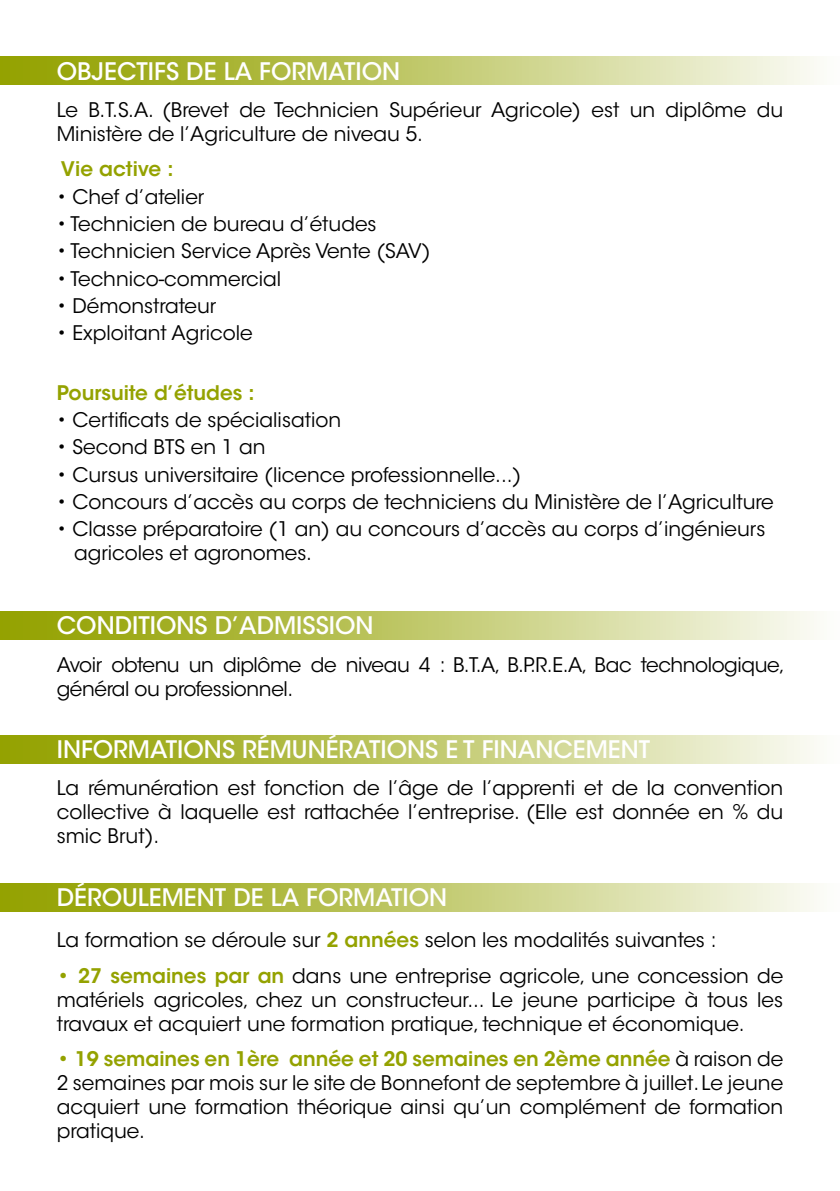
<style>
.page{position:relative;width:840px;height:1191px;background:#fff}
.page>*{position:absolute;margin:0;border:0;box-sizing:border-box;transform-origin:0 0}
.t1{font:500 24px "ITC Avant Garde Std";color:#fff}
.t2{font:20px/24px "ITC Avant Garde Std";color:#000;text-align:justify}
.t3{font:20px/24px "ITC Avant Garde Std";letter-spacing:-.02em;color:#000}
.t4{font:600 20px "ITC Avant Garde Std";color:#94a200}
.s1{font-weight:600;color:#94a200}
</style>
<div class="page">
<div style="left:0;top:57px;width:839px;height:28px;background:linear-gradient(to right,#8d9c00,#f9faf1)"></div>
<div style="left:0;top:611px;width:839px;height:29px;background:linear-gradient(to right,#8d9c00,#f9faf1)"></div>
<div style="left:0;top:883px;width:839px;height:28px;background:linear-gradient(to right,#8d9c00,#f9faf1)"></div>
<div style="left:0;top:735px;width:839px;height:28px;background:linear-gradient(to right,#8d9c00,#f9faf1)"></div>
<p class="t1" style="left:57px;top:56px;width:345px">OBJECTIFS DE LA FORMATION</p>
<p class="t2" style="left:57px;top:98px;width:727px">Le B.T.S.A. (Brevet de Technicien Supérieur Agricole) est un diplôme du<br>Ministère de l’Agriculture de niveau 5.</p>
<p class="t4" style="left:61px;top:156px;width:114px">Vie active :</p>
<p class="t2" style="left:57px;top:185px;width:149px">• Chef d’atelier</p>
<p class="t2" style="left:57px;top:212px;width:321px">• Technicien de bureau d’études</p>
<p class="t2" style="left:57px;top:239px;width:375px">• Technicien Service Après Vente (SAV)</p>
<p class="t2" style="left:57px;top:267px;width:226px">• Technico-commercial</p>
<p class="t2" style="left:57px;top:294px;width:161px">• Démonstrateur</p>
<p class="t2" style="left:57px;top:321px;width:197px">• Exploitant Agricole</p>
<p class="t4" style="left:57px;top:380px;width:199px">Poursuite d’études :</p>
<p class="t2" style="left:57px;top:408px;width:286px">• Certificats de spécialisation</p>
<p class="t2" style="left:57px;top:435px;width:210px">• Second BTS en 1 an</p>
<p class="t2" style="left:57px;top:463px;width:466px">• Cursus universitaire (licence professionnelle...)</p>
<p class="t2" style="left:57px;top:490px;width:718px">• Concours d’accès au corps de techniciens du Ministère de l’Agriculture</p>
<p class="t2" style="left:74px;top:517px;width:692px;text-indent:-17px">• Classe préparatoire (1 an) au concours d’accès au corps d’ingénieurs agricoles et agronomes.</p>
<p class="t1" style="left:57px;top:611px;width:318px">CONDITIONS D’ADMISSION</p>
<p class="t3" style="left:57px;top:652px;width:729px">Avoir obtenu un diplôme de niveau 4 : B.T.A, B.P.R.E.A, Bac technologique, général ou professionnel.</p>
<p class="t1" style="left:57px;top:734px;width:594px">INFORMATIONS RÉMUNÉRATIONS E T FINANCEMENT</p>
<p class="t2" style="left:57px;top:776px;width:727px">La rémunération est fonction de l’âge de l’apprenti et de la convention collective à laquelle est rattachée l’entreprise. (Elle est donnée en % du smic Brut).</p>
<p class="t1" style="left:57px;top:882px;width:392px">DÉROULEMENT DE LA FORMATION</p>
<p class="t2" style="left:57px;top:928px;width:661px">La formation se déroule sur <span class="s1">2 années</span> selon les modalités suivantes :</p>
<p class="t2" style="left:57px;top:963px;width:727px"><span class="s1">• 27 semaines par an</span> dans une entreprise agricole, une concession de matériels agricoles, chez un constructeur... Le jeune participe à tous les travaux et acquiert une formation pratique, technique et économique.</p>
<p class="t2" style="left:57px;top:1047px;width:727px"><span class="s1">• 19 semaines en 1ère année et 20 semaines en 2ème année</span> à raison de 2 semaines par mois sur le site de Bonnefont de septembre à juillet. Le jeune acquiert une formation théorique ainsi qu’un complément de formation pratique.</p>
</div>
